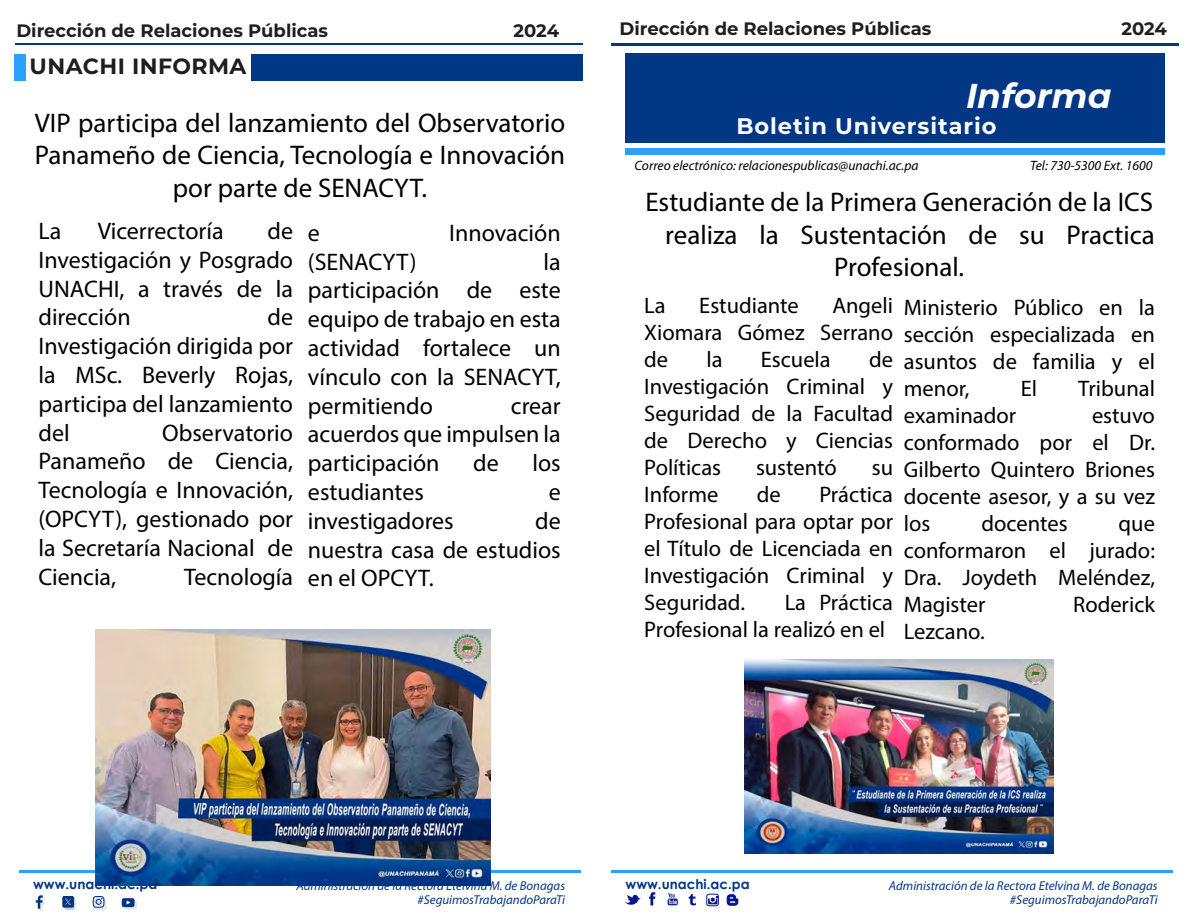
<style>
.page{position:relative;width:1188px;height:918px;background:#fff}
.page>*{position:absolute;margin:0;border:0;box-sizing:border-box;transform-origin:0 0}
.t1{font:italic 700 34.5px "Montserrat";color:#fff}
.t2{font:27px/32.4px "Myriad Pro";color:#000;text-align:center}
.t3{font:24px/28.8px "Myriad Pro";color:#000;text-align:justify}
.t4{font:22.5px/27px "Myriad Pro";color:#000;text-align:justify}
.t5{font:700 22.5px "Montserrat";letter-spacing:.04em;color:#fff}
.t6{font:700 22.05px "Montserrat";letter-spacing:.02em;color:#1e1e1e}
.t7{font:700 18px "Montserrat";color:#1e1e1e}
.t8{font:italic 13.5px "Myriad Pro";color:#000}
.t9{font:700 13.5px "Century Gothic";color:#023785}
.t10{font:italic 12.9px/14.2px "Myriad Pro";color:#023785;text-align:right}
</style>
<div class="page">
<hr style="left:15px;top:43px;width:568px;height:2px;background:#023785">
<div style="left:251px;top:54px;width:331px;height:27px;background:#023785"></div>
<div style="left:15px;top:54px;width:11px;height:27px;background:#2ba0ff"></div>
<hr style="left:19px;top:870px;width:561px;height:2px;background:#2ba0ff">
<div style="left:626px;top:53px;width:540px;height:89px;background:#023785"></div>
<hr style="left:611px;top:43px;width:568px;height:2px;background:#023785">
<hr style="left:611px;top:870px;width:562px;height:2px;background:#2ba0ff">
<div style="left:626px;top:148px;width:540px;height:7px;background:#2ba0ff"></div>
<svg style="left:668px;top:893px;width:10px;height:12px"></svg>
<svg style="left:727px;top:894px;width:11px;height:12px"></svg>
<svg style="left:649px;top:892px;width:6px;height:13px"></svg>
<svg style="left:689px;top:894px;width:7px;height:11px"></svg>
<svg style="left:625px;top:895px;width:16px;height:10px"></svg>
<div style="left:707px;top:894px;width:12px;height:12px;border:1px solid #07158e;border-radius:2px"></div>
<svg style="left:708px;top:896px;width:9px;height:8px"></svg>
<svg style="left:36px;top:895px;width:9px;height:16px"></svg>
<svg style="left:93px;top:896px;width:14px;height:14px"></svg>
<svg style="left:122px;top:898px;width:15px;height:12px"></svg>
<svg style="left:62px;top:896px;width:14px;height:14px"></svg>
<img style="left:96px;top:629px;width:394px;height:257px">
<img style="left:745px;top:660px;width:309px;height:194px">
<p class="t7" style="left:16px;top:17px;width:313px">Dirección de Relaciones Públicas</p>
<p class="t7" style="left:514px;top:18px;width:47px">2024</p>
<p class="t6" style="left:30px;top:50px;width:218px">UNACHI INFORMA</p>
<p class="t2" style="left:35px;top:106px;width:532px">VIP participa del lanzamiento del Observatorio<br>Panameño de Ciencia, Tecnología e Innovación por parte de SENACYT.</p>
<p class="t3" style="left:38px;top:216px;width:24px">La</p>
<p class="t3" style="left:98px;top:216px;width:127px">Vicerrectoría</p>
<p class="t3" style="left:38px;top:216px;width:256px;text-indent:229px">de Investigación y Posgrado UNACHI, a través de la dirección</p>
<p class="t3" style="left:308px;top:218px;width:14px">e</p>
<p class="t3" style="left:449px;top:218px;width:113px">Innovación</p>
<p class="t3" style="left:308px;top:247px;width:110px">(SENACYT)</p>
<p class="t3" style="left:308px;top:247px;width:254px;text-indent:236px">la participación de este equipo de trabajo en esta actividad fortalece un vínculo con la SENACYT, permitiendo</p>
<p class="t3" style="left:38px;top:303px;width:256px;text-indent:229px">de Investigación dirigida por la MSc. Beverly Rojas, participa del lanzamiento del</p>
<p class="t3" style="left:308px;top:391px;width:254px;text-indent:203px">crear acuerdos que impulsen la participación</p>
<p class="t3" style="left:38px;top:418px;width:256px;text-indent:124px">Observatorio Panameño de Ciencia, Tecnología e Innovación, (OPCYT), gestionado por la Secretaría Nacional de Ciencia,</p>
<p class="t3" style="left:473px;top:448px;width:27px">de</p>
<p class="t3" style="left:532px;top:448px;width:30px">los</p>
<p class="t3" style="left:308px;top:477px;width:117px">estudiantes</p>
<p class="t3" style="left:549px;top:477px;width:14px">e</p>
<p class="t3" style="left:308px;top:506px;width:147px">investigadores</p>
<p class="t3" style="left:308px;top:506px;width:254px;text-indent:227px">de nuestra casa de estudios en el OPCYT.</p>
<p class="t3" style="left:184px;top:562px;width:110px">Tecnología</p>
<p class="t7" style="left:620px;top:15px;width:313px">Dirección de Relaciones Públicas</p>
<p class="t7" style="left:1121px;top:16px;width:47px">2024</p>
<h1 class="t1" style="left:966px;top:71px;width:147px">Informa</h1>
<p class="t5" style="left:736px;top:109px;width:261px">Boletin Universitario</p>
<p class="t8" style="left:635px;top:157px;width:286px">Correo electrónico: relacionespublicas@unachi.ac.pa</p>
<p class="t8" style="left:1030px;top:157px;width:124px">Tel: 730-5300 Ext. 1600</p>
<p class="t2" style="left:645px;top:186px;width:509px">Estudiante de la Primera Generación de la ICS</p>
<p class="t2" style="left:665px;top:218px;width:491px">realiza la Sustentación de su Practica</p>
<p class="t2" style="left:834px;top:250px;width:131px">Profesional.</p>
<p class="t4" style="left:904px;top:294px;width:253px">Ministerio Público en la sección especializada en asuntos de familia y el menor,</p>
<p class="t4" style="left:644px;top:292px;width:250px;text-indent:188px">Angeli Xiomara Gómez Serrano de</p>
<p class="t4" style="left:644px;top:292px;width:23px">La</p>
<p class="t4" style="left:699px;top:292px;width:101px">Estudiante</p>
<p class="t4" style="left:644px;top:346px;width:250px;text-indent:225px">de Investigación Criminal y Seguridad de la Facultad de Derecho y Ciencias Políticas</p>
<p class="t4" style="left:706px;top:346px;width:18px">la</p>
<p class="t4" style="left:761px;top:346px;width:71px">Escuela</p>
<p class="t4" style="left:1021px;top:375px;width:18px">El</p>
<p class="t4" style="left:1078px;top:375px;width:78px">Tribunal</p>
<p class="t4" style="left:904px;top:402px;width:114px">examinador</p>
<p class="t4" style="left:904px;top:402px;width:253px;text-indent:188px">estuvo conformado por el Dr.<br>Gilberto Quintero Briones docente asesor, y a su vez los</p>
<p class="t4" style="left:756px;top:454px;width:82px">sustentó</p>
<p class="t4" style="left:872px;top:454px;width:23px">su</p>
<p class="t4" style="left:644px;top:481px;width:76px">Informe</p>
<p class="t4" style="left:757px;top:481px;width:25px">de</p>
<p class="t4" style="left:644px;top:481px;width:250px;text-indent:175px">Práctica Profesional para optar por el Título de Licenciada en Investigación Criminal y Seguridad.</p>
<p class="t4" style="left:981px;top:510px;width:88px">docentes</p>
<p class="t4" style="left:904px;top:510px;width:253px;text-indent:215px">que conformaron el jurado:<br>Dra. Joydeth Meléndez, Magister</p>
<p class="t4" style="left:644px;top:589px;width:250px;text-indent:140px">La Práctica<br>Profesional la realizó en el</p>
<p class="t4" style="left:1073px;top:591px;width:83px">Roderick</p>
<p class="t4" style="left:904px;top:618px;width:82px">Lezcano.</p>
<p class="t9" style="left:33px;top:874px;width:126px">www.unachi.ac.pa</p>
<p class="t10" style="left:296px;top:878px;width:270px">Administración de la Rectora Etelvina M. de Bonagas #SeguimosTrabajandoParaTi</p>
<p class="t9" style="left:626px;top:874px;width:126px">www.unachi.ac.pa</p>
<p class="t10" style="left:889px;top:878px;width:270px">Administración de la Rectora Etelvina M. de Bonagas #SeguimosTrabajandoParaTi</p>
</div>
